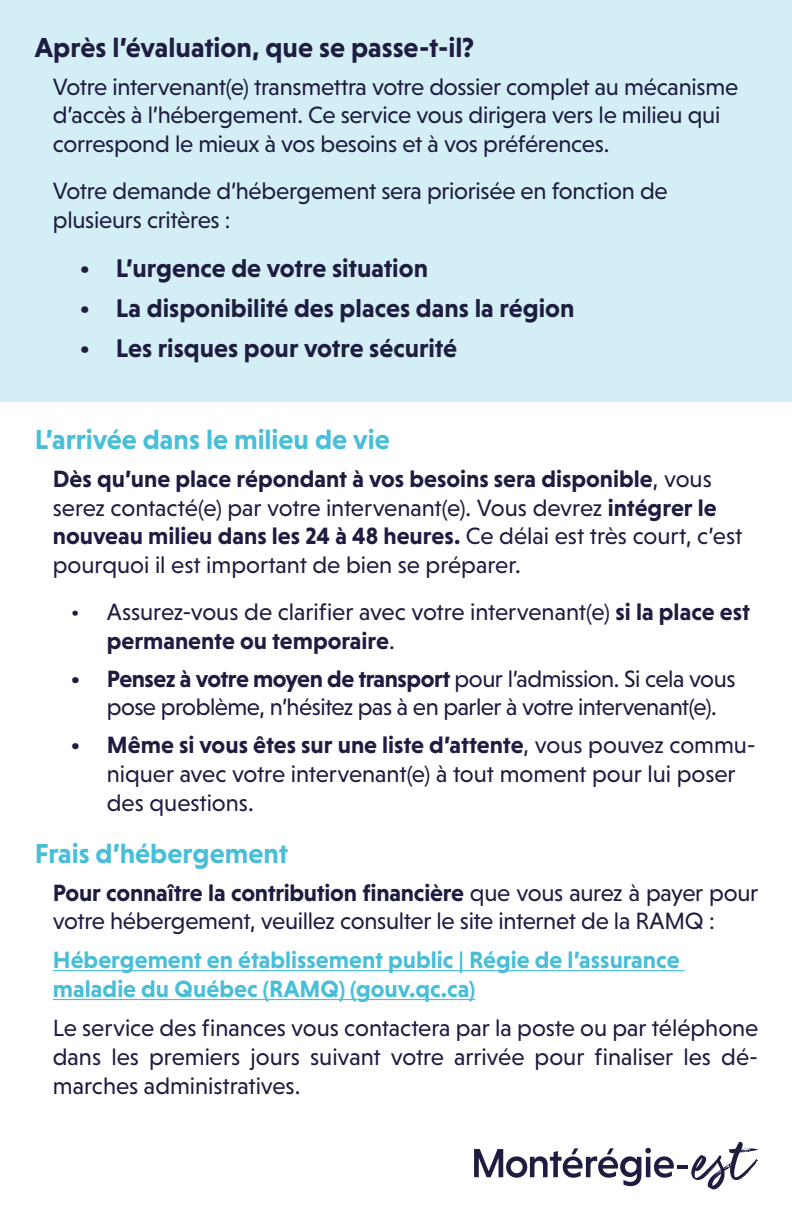
<style>
.page{position:relative;width:792px;height:1224px;background:#fff}
.page>*{position:absolute;margin:0;border:0;box-sizing:border-box;transform-origin:0 0}
.t1{font:700 28px "Niveau Grotesk";color:#49bed8}
.t2{font:700 28px "Niveau Grotesk";color:#1e1c41}
.t3{font:700 26px "Niveau Grotesk";color:#1e1c41}
.t4{font:24px/28.8px "Niveau Grotesk";letter-spacing:-.01em;color:#1e1c41}
.t5{font:700 24px/28.8px "Niveau Grotesk";color:#49bed8}
.s1{font-weight:700}
</style>
<div class="page">
<div style="left:0;top:0;width:792px;height:402px;background:#d3eff5"></div>
<hr style="left:53px;top:970px;width:632px;height:1px;background:#49bed8">
<hr style="left:53px;top:999px;width:422px;height:1px;background:#49bed8">
<svg style="left:691px;top:1142px;width:67px;height:48px"></svg>
<svg style="left:474px;top:1148px;width:200px;height:38px"></svg>
<hr style="left:677px;top:1165px;width:11px;height:4px;background:#1e1c41">
<p class="t2" style="left:35px;top:31px;width:441px">Après l’évaluation, que se passe-t-il?</p>
<p class="t4" style="left:53px;top:72px;width:687px">Votre intervenant(e) transmettra votre dossier complet au mécanisme d’accès à l’hébergement. Ce service vous dirigera vers le milieu qui correspond le mieux à vos besoins et à vos préférences.</p>
<p class="t4" style="left:53px;top:176px;width:616px">Votre demande d’hébergement sera priorisée en fonction de plusieurs critères :</p>
<p class="t3" style="left:80px;top:253px;width:350px">• L’urgence de votre situation</p>
<p class="t3" style="left:80px;top:293px;width:496px">• La disponibilité des places dans la région</p>
<p class="t3" style="left:80px;top:334px;width:379px">• Les risques pour votre sécurité</p>
<p class="t1" style="left:35px;top:423px;width:356px">L’arrivée dans le milieu de vie</p>
<p class="t4" style="left:53px;top:464px;width:691px"><span class="s1">Dès qu’une place répondant à vos besoins sera disponible</span>, vous serez contacté(e) par votre intervenant(e). Vous devrez <span class="s1">intégrer le nouveau milieu dans les 24 à 48 heures.</span> Ce délai est très court, c’est pourquoi il est important de bien se préparer.</p>
<p class="t4" style="left:107px;top:597px;width:645px;text-indent:-36px">• Assurez-vous de clarifier avec votre intervenant(e) <span class="s1">si la place est permanente ou temporaire</span>.</p>
<p class="t4" style="left:107px;top:664px;width:630px;text-indent:-36px"><span class="s1">• Pensez à votre moyen de transport</span> pour l’admission. Si cela vous pose problème, n’hésitez pas à en parler à votre intervenant(e).</p>
<p class="t4" style="left:107px;top:731px;width:651px;text-indent:-36px"><span class="s1">• Même si vous êtes sur une liste d’attente</span>, vous pouvez commu&shy;niquer avec votre intervenant(e) à tout moment pour lui poser des questions.</p>
<p class="t1" style="left:35px;top:837px;width:255px">Frais d’hébergement</p>
<p class="t4" style="left:53px;top:878px;width:707px"><span class="s1">Pour connaître la contribution financière</span> que vous aurez à payer pour votre hébergement, veuillez consulter le site internet de la RAMQ :</p>
<p class="t5" style="left:53px;top:945px;width:628px">Hébergement en établissement public | Régie de l’assurance maladie du Québec (RAMQ) (gouv.qc.ca)</p>
<p class="t4" style="left:53px;top:1013px;width:707px;text-align:justify">Le service des finances vous contactera par la poste ou par téléphone dans les premiers jours suivant votre arrivée pour finaliser les dé&shy;marches administratives.</p>
</div>
